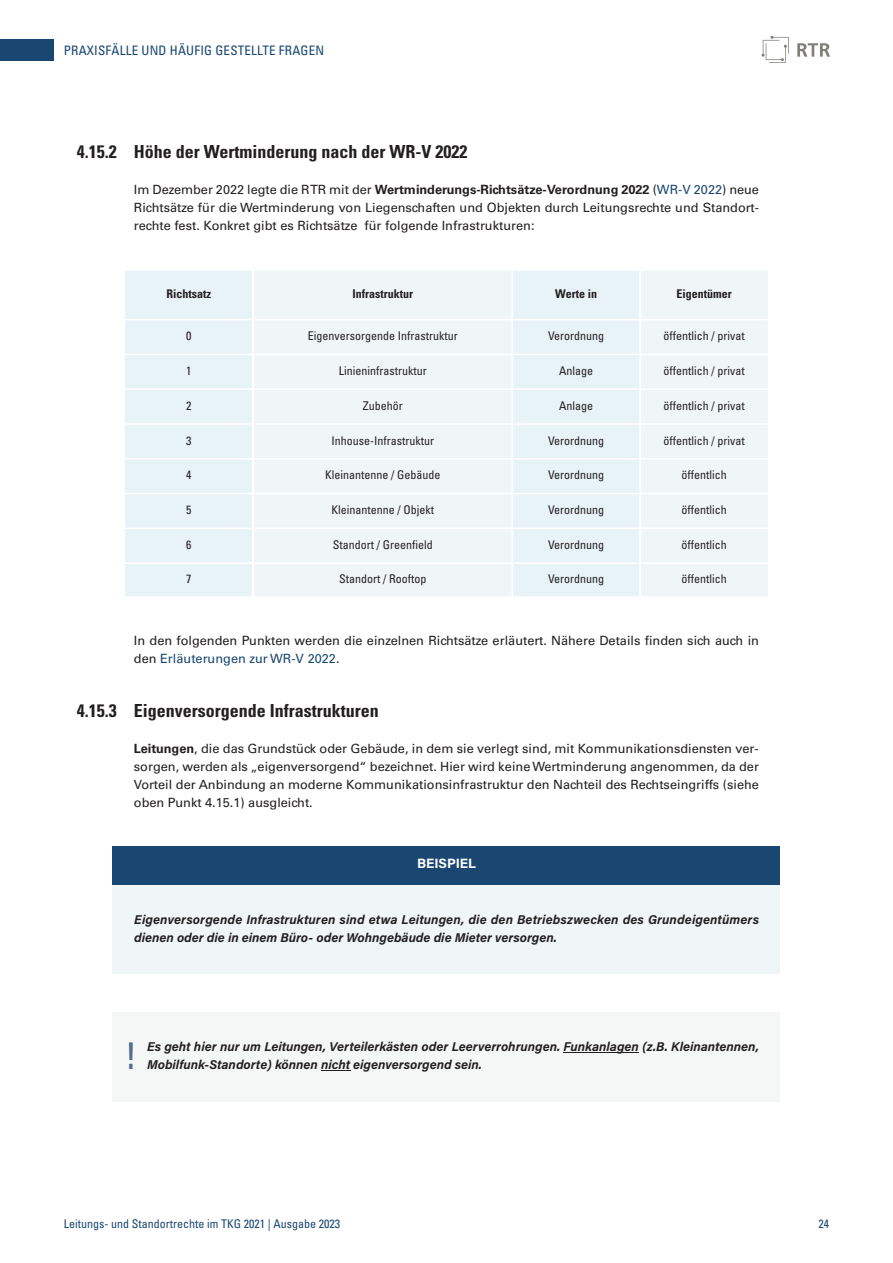
<style>
.page{position:relative;width:893px;height:1263px;background:#fff}
.page>*{position:absolute;margin:0;border:0;box-sizing:border-box;transform-origin:0 0}
.t1{font:38.25px "Acumin Pro";color:#556c8f}
.t2{font:700 condensed 18px "Univers";color:#231f20}
.t3{font:700 13.5px "Acumin Pro";letter-spacing:-.005em;color:#fff}
.t4{font:condensed 13.05px "Univers";letter-spacing:.015em;color:#194771}
.t5{font:12.75px/18px "Univers";color:#231f20;text-align:justify}
.t6{font:italic 700 12.75px/18px "Acumin Pro";color:#231f20}
.t7{font:condensed 12px "Univers";color:#231f20}
.t8{font:condensed 12px "Univers";color:#194771}
.t9{font:700 condensed 12px "Univers";color:#231f20}
.s1{font-weight:700}
.s2{color:#194771}
</style>
<div class="page">
<div style="left:0;top:39px;width:53px;height:21px;background:#194771"></div>
<svg style="left:762px;top:36px;width:25px;height:25px"></svg>
<svg style="left:797px;top:43px;width:33px;height:14px"></svg>
<div style="left:125px;top:271px;width:127px;height:48px;background:#e8f3f7"></div>
<div style="left:254px;top:271px;width:258px;height:48px;background:#f0f6f8"></div>
<div style="left:513px;top:271px;width:126px;height:48px;background:#e8f3f7"></div>
<div style="left:641px;top:271px;width:126px;height:48px;background:#f0f6f8"></div>
<div style="left:125px;top:320px;width:127px;height:34px;background:#e8f3f7"></div>
<div style="left:254px;top:320px;width:258px;height:34px;background:#f0f6f8"></div>
<div style="left:513px;top:320px;width:126px;height:34px;background:#e8f3f7"></div>
<div style="left:641px;top:320px;width:126px;height:34px;background:#f0f6f8"></div>
<div style="left:125px;top:355px;width:127px;height:33px;background:#e8f3f7"></div>
<div style="left:254px;top:355px;width:258px;height:33px;background:#f0f6f8"></div>
<div style="left:513px;top:355px;width:126px;height:33px;background:#e8f3f7"></div>
<div style="left:641px;top:355px;width:126px;height:33px;background:#f0f6f8"></div>
<div style="left:125px;top:390px;width:127px;height:33px;background:#e8f3f7"></div>
<div style="left:254px;top:390px;width:258px;height:33px;background:#f0f6f8"></div>
<div style="left:513px;top:390px;width:126px;height:33px;background:#e8f3f7"></div>
<div style="left:641px;top:390px;width:126px;height:33px;background:#f0f6f8"></div>
<div style="left:125px;top:425px;width:127px;height:33px;background:#e8f3f7"></div>
<div style="left:254px;top:425px;width:258px;height:33px;background:#f0f6f8"></div>
<div style="left:513px;top:425px;width:126px;height:33px;background:#e8f3f7"></div>
<div style="left:641px;top:425px;width:126px;height:33px;background:#f0f6f8"></div>
<div style="left:125px;top:459px;width:127px;height:34px;background:#e8f3f7"></div>
<div style="left:254px;top:459px;width:258px;height:34px;background:#f0f6f8"></div>
<div style="left:513px;top:459px;width:126px;height:34px;background:#e8f3f7"></div>
<div style="left:641px;top:459px;width:126px;height:34px;background:#f0f6f8"></div>
<div style="left:125px;top:494px;width:127px;height:33px;background:#e8f3f7"></div>
<div style="left:254px;top:494px;width:258px;height:33px;background:#f0f6f8"></div>
<div style="left:513px;top:494px;width:126px;height:33px;background:#e8f3f7"></div>
<div style="left:641px;top:494px;width:126px;height:33px;background:#f0f6f8"></div>
<div style="left:125px;top:529px;width:127px;height:33px;background:#e8f3f7"></div>
<div style="left:254px;top:529px;width:258px;height:33px;background:#f0f6f8"></div>
<div style="left:513px;top:529px;width:126px;height:33px;background:#e8f3f7"></div>
<div style="left:641px;top:529px;width:126px;height:33px;background:#f0f6f8"></div>
<div style="left:125px;top:564px;width:127px;height:32px;background:#e8f3f7"></div>
<div style="left:254px;top:564px;width:258px;height:32px;background:#f0f6f8"></div>
<div style="left:513px;top:564px;width:126px;height:32px;background:#e8f3f7"></div>
<div style="left:641px;top:564px;width:126px;height:32px;background:#f0f6f8"></div>
<div style="left:113px;top:846px;width:667px;height:127px;background:#f0f6f8"></div>
<div style="left:113px;top:846px;width:667px;height:38px;background:#194771"></div>
<div style="left:113px;top:1012px;width:667px;height:89px;background:#f5f7f7"></div>
<hr style="left:564px;top:1052px;width:75px;height:1px;background:#231f20">
<svg style="left:321px;top:1070px;width:29px;height:1px"></svg>
<p class="t4" style="left:64px;top:46px;width:262px">PRAXISFÄLLE UND HÄUFIG GESTELLTE FRAGEN</p>
<p class="t2" style="left:77px;top:145px;width:392px">4.15.2 Höhe der Wertminderung nach der WR-V 2022</p>
<p class="t5" style="left:134px;top:181px;width:627px">Im Dezember 2022 legte die RTR mit der <span class="s1">Wertminderungs-Richtsätze-Verordnung 2022</span> (<span class="s2">WR-V 2022</span>) neue Richtsätze für die Wertminderung von Liegenschaften und Objekten durch Leitungsrechte und Standort&shy;rechte fest. Konkret gibt es Richtsätze für folgende Infrastrukturen:</p>
<p class="t9" style="left:166px;top:289px;width:46px">Richtsatz</p>
<p class="t9" style="left:352px;top:289px;width:62px">Infrastruktur</p>
<p class="t9" style="left:555px;top:289px;width:43px">Werte in</p>
<p class="t9" style="left:676px;top:289px;width:57px">Eigentümer</p>
<p class="t7" style="left:186px;top:332px;width:7px">0</p>
<p class="t7" style="left:308px;top:332px;width:151px">Eigenversorgende Infrastruktur</p>
<p class="t7" style="left:548px;top:332px;width:58px">Verordnung</p>
<p class="t7" style="left:663px;top:332px;width:83px">öffentlich / privat</p>
<p class="t7" style="left:186px;top:366px;width:7px">1</p>
<p class="t7" style="left:339px;top:366px;width:89px">Linieninfrastruktur</p>
<p class="t7" style="left:559px;top:366px;width:35px">Anlage</p>
<p class="t7" style="left:663px;top:366px;width:83px">öffentlich / privat</p>
<p class="t7" style="left:186px;top:401px;width:7px">2</p>
<p class="t7" style="left:363px;top:401px;width:41px">Zubehör</p>
<p class="t7" style="left:559px;top:401px;width:35px">Anlage</p>
<p class="t7" style="left:663px;top:401px;width:83px">öffentlich / privat</p>
<p class="t7" style="left:186px;top:436px;width:7px">3</p>
<p class="t7" style="left:331px;top:436px;width:104px">Inhouse-Infrastruktur</p>
<p class="t7" style="left:548px;top:436px;width:58px">Verordnung</p>
<p class="t7" style="left:663px;top:436px;width:83px">öffentlich / privat</p>
<p class="t7" style="left:186px;top:471px;width:7px">4</p>
<p class="t7" style="left:325px;top:471px;width:117px">Kleinantenne / Gebäude</p>
<p class="t7" style="left:548px;top:471px;width:58px">Verordnung</p>
<p class="t7" style="left:681px;top:471px;width:47px">öffentlich</p>
<p class="t7" style="left:186px;top:505px;width:7px">5</p>
<p class="t7" style="left:331px;top:505px;width:104px">Kleinantenne / Objekt</p>
<p class="t7" style="left:548px;top:505px;width:58px">Verordnung</p>
<p class="t7" style="left:681px;top:505px;width:47px">öffentlich</p>
<p class="t7" style="left:186px;top:540px;width:7px">6</p>
<p class="t7" style="left:333px;top:540px;width:101px">Standort / Greenfield</p>
<p class="t7" style="left:548px;top:540px;width:58px">Verordnung</p>
<p class="t7" style="left:681px;top:540px;width:47px">öffentlich</p>
<p class="t7" style="left:186px;top:575px;width:7px">7</p>
<p class="t7" style="left:339px;top:575px;width:89px">Standort / Rooftop</p>
<p class="t7" style="left:548px;top:575px;width:58px">Verordnung</p>
<p class="t7" style="left:681px;top:575px;width:47px">öffentlich</p>
<p class="t5" style="left:134px;top:633px;width:627px">In den folgenden Punkten werden die einzelnen Richtsätze erläutert. Nähere Details finden sich auch in den <span class="s2">Erläuterungen zur WR-V 2022</span>.</p>
<p class="t2" style="left:77px;top:704px;width:303px">4.15.3 Eigenversorgende Infrastrukturen</p>
<p class="t5" style="left:134px;top:741px;width:627px"><span class="s1">Leitungen</span>, die das Grundstück oder Gebäude, in dem sie verlegt sind, mit Kommunikationsdiensten ver&shy;sorgen, werden als „eigenversorgend“ bezeichnet. Hier wird keine Wertminderung angenommen, da der Vorteil der Anbindung an moderne Kommunikationsinfrastruktur den Nachteil des Rechtseingriffs (siehe oben Punkt 4.15.1) ausgleicht.</p>
<p class="t3" style="left:417px;top:858px;width:60px">BEISPIEL</p>
<p class="t6" style="left:134px;top:911px;width:626px">Eigenversorgende Infrastrukturen sind etwa Leitungen, die den Betriebszwecken des Grundeigentümers dienen oder die in einem Büro- oder Wohngebäude die Mieter versorgen.</p>
<h1 class="t1" style="left:124px;top:1041px;width:13px">!</h1>
<p class="t6" style="left:147px;top:1038px;width:613px">Es geht hier nur um Leitungen, Verteilerkästen oder Leerverrohrungen. Funkanlagen (z.B. Kleinantennen,</p>
<p class="t6" style="left:147px;top:1056px;width:337px">Mobilfunk-Standorte) können nicht eigenversorgend sein.</p>
<p class="t8" style="left:64px;top:1219px;width:278px">Leitungs- und Standortrechte im TKG 2021 | Ausgabe 2023</p>
<p class="t8" style="left:818px;top:1219px;width:12px">24</p>
</div>
